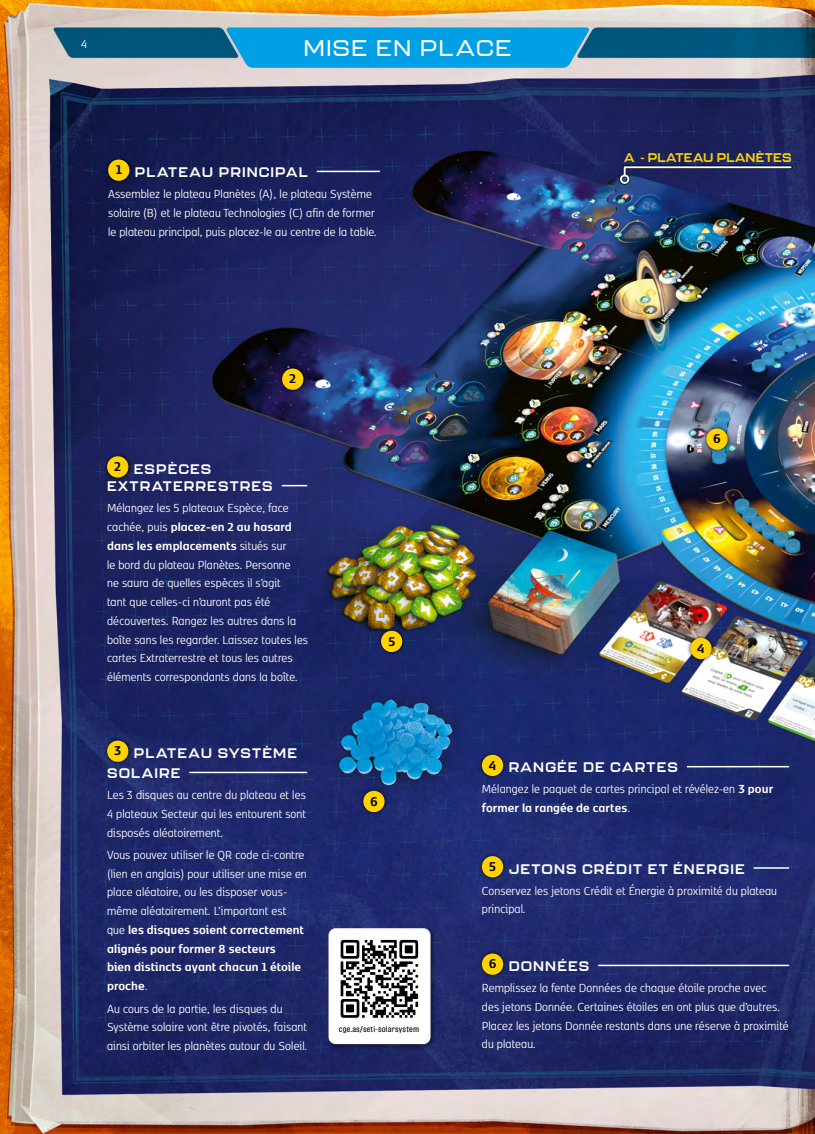
<style>
.page{position:relative;width:815px;height:1134px;background:#fff}
.page>*{position:absolute;margin:0;border:0;box-sizing:border-box;transform-origin:0 0}
.t1{font:500 22.5px "Kallisto";letter-spacing:.07em;color:#fff}
.t2{font:700 15px "Kobenhavn CS";color:#000}
.text_basic_Kobenhavn_12_17{font:13.75px/18.8px "Kobenhavn CS";letter-spacing:.01em;color:#fff}
.t3{font:700 13.75px/20px "Kallisto";letter-spacing:.08em;color:#fff}
.t4{font:700 12.5px "Kallisto";letter-spacing:.02em;color:#ffd200}
.caption_text_Protipo_Compact{font:8.12px "Protipo Compact";letter-spacing:.02em;color:#000}
.s1{font-weight:700}
</style>
<div class="page">
<img style="left:0;top:0;width:815px;height:1134px">
<hr style="left:189px;top:772px;width:118px;height:1px;background:#fff">
<div style="left:103px;top:737px;width:29px;height:29px;background:#000;opacity:.75"></div>
<div style="left:107px;top:740px;width:21px;height:22px;background:#ffd200;border-radius:50%"></div>
<hr style="left:317px;top:171px;width:63px;height:1px;background:#fff">
<div style="left:104px;top:156px;width:29px;height:29px;background:#000;opacity:.75"></div>
<div style="left:108px;top:160px;width:21px;height:21px;background:#ffd200;border-radius:50%"></div>
<hr style="left:754px;top:867px;width:35px;height:2px;background:#fff">
<div style="left:478px;top:852px;width:29px;height:29px;background:#000;opacity:.75"></div>
<div style="left:482px;top:856px;width:21px;height:21px;background:#ffd200;border-radius:50%"></div>
<hr style="left:598px;top:965px;width:191px;height:1px;background:#fff">
<div style="left:478px;top:950px;width:29px;height:29px;background:#000;opacity:.75"></div>
<div style="left:482px;top:953px;width:21px;height:22px;background:#ffd200;border-radius:50%"></div>
<svg style="left:282px;top:485px;width:25px;height:1px"></svg>
<div style="left:103px;top:452px;width:29px;height:29px;background:#000;opacity:.75"></div>
<div style="left:107px;top:456px;width:21px;height:21px;background:#ffd200;border-radius:50%"></div>
<hr style="left:687px;top:766px;width:102px;height:1px;background:#fff">
<div style="left:478px;top:751px;width:29px;height:29px;background:#000;opacity:.75"></div>
<div style="left:482px;top:755px;width:21px;height:21px;background:#ffd200;border-radius:50%"></div>
<div style="left:702px;top:425px;width:30px;height:29px;background:#000;opacity:.75"></div>
<div style="left:706px;top:428px;width:22px;height:22px;background:#ffd200;border-radius:50%"></div>
<div style="left:359px;top:787px;width:29px;height:29px;background:#000;opacity:.75"></div>
<div style="left:363px;top:791px;width:22px;height:21px;background:#ffd200;border-radius:50%"></div>
<div style="left:377px;top:627px;width:29px;height:29px;background:#000;opacity:.75"></div>
<div style="left:381px;top:631px;width:21px;height:21px;background:#ffd200;border-radius:50%"></div>
<div style="left:686px;top:634px;width:30px;height:29px;background:#000;opacity:.75"></div>
<div style="left:690px;top:638px;width:22px;height:21px;background:#ffd200;border-radius:50%"></div>
<div style="left:278px;top:365px;width:29px;height:29px;background:#000;opacity:.75"></div>
<div style="left:282px;top:369px;width:21px;height:21px;background:#ffd200;border-radius:50%"></div>
<div style="left:619px;top:165px;width:174px;height:20px;background:#000;opacity:.6"></div>
<svg style="left:623px;top:165px;width:169px;height:12px;background:#3f4370"></svg>
<div style="left:620px;top:174px;width:9px;height:10px;border:2px solid #fff;border-radius:50%"></div>
<div style="left:327px;top:927px;width:110px;height:124px;background:#000;opacity:.4"></div>
<div style="left:329px;top:928px;width:102px;height:116px;background:#fff;border-radius:7px"></div>
<svg style="left:341px;top:940px;width:77px;height:78px"></svg>
<p class="text_basic_Kobenhavn_12_17" style="left:81px;top:34px;width:7px">4</p>
<h1 class="t1" style="left:304px;top:34px;width:209px">MISE EN PLACE</h1>
<p class="t2" style="left:116px;top:159px;width:8px">1</p>
<h2 class="t3" style="left:135px;top:162px;width:174px">PLATEAU PRINCIPAL</h2>
<p class="text_basic_Kobenhavn_12_17" style="left:108px;top:184px;width:270px">Assemblez le plateau Planètes (A), le plateau Système solaire (B) et le plateau Technologies (C) afin de former le plateau principal, puis placez-le au centre de la table.</p>
<h4 class="t4" style="left:624px;top:150px;width:169px">A - PLATEAU PLANÈTES</h4>
<p class="t2" style="left:289px;top:368px;width:8px">2</p>
<h2 class="t3" style="left:107px;top:460px;width:167px;line-height:17.5px;text-indent:27px">ESPÈCES<br>EXTRATERRESTRES</h2>
<p class="text_basic_Kobenhavn_12_17" style="left:107px;top:498px;width:203px">Mélangez les 5 plateaux Espèce, face cachée, puis <span class="s1">placez-en 2 au hasard dans les emplacements</span> situés sur<br>le bord du plateau Planètes. Personne<br>ne saura de quelles espèces il s’agit<br>tant que celles-ci n’auront pas été découvertes. Rangez les autres dans la boîte sans les regarder. Laissez toutes les cartes Extraterrestre et tous les autres éléments correspondants dans la boîte.</p>
<p class="t2" style="left:114px;top:456px;width:8px">2</p>
<h2 class="t3" style="left:107px;top:743px;width:191px;text-indent:27px">PLATEAU SYSTÈME<br>SOLAIRE</h2>
<p class="text_basic_Kobenhavn_12_17" style="left:107px;top:785px;width:201px;text-align:justify">Les 3 disques au centre du plateau et les 4 plateaux Secteur qui les entourent sont disposés aléatoirement.</p>
<p class="text_basic_Kobenhavn_12_17" style="left:107px;top:844px;width:201px">Vous pouvez utiliser le QR code ci-contre (lien en anglais) pour utiliser une mise en place aléatoire, ou les disposer vous&shy;même aléatoirement. L’important est que <span class="s1">les disques soient correctement alignés pour former 8 secteurs<br>bien distincts ayant chacun 1 étoile proche</span>.</p>
<p class="text_basic_Kobenhavn_12_17" style="left:107px;top:998px;width:201px">Au cours de la partie, les disques du<br>Système solaire vont être pivotés, faisant ainsi orbiter les planètes autour du Soleil.</p>
<p class="t2" style="left:114px;top:740px;width:9px">3</p>
<p class="t2" style="left:388px;top:630px;width:9px">5</p>
<p class="t2" style="left:370px;top:790px;width:9px">6</p>
<p class="caption_text_Protipo_Compact" style="left:339px;top:1025px;width:82px">cge.as/seti-solarsystem</p>
<p class="t2" style="left:713px;top:428px;width:9px">6</p>
<p class="t2" style="left:697px;top:637px;width:9px">4</p>
<p class="t2" style="left:489px;top:754px;width:9px">4</p>
<h2 class="t3" style="left:509px;top:757px;width:171px">RANGÉE DE CARTES</h2>
<p class="text_basic_Kobenhavn_12_17" style="left:482px;top:779px;width:293px">Mélangez le paquet de cartes principal et révélez-en <span class="s1">3 pour former la rangée de cartes</span>.</p>
<p class="t2" style="left:489px;top:855px;width:9px">5</p>
<h2 class="t3" style="left:509px;top:858px;width:237px">JETONS CRÉDIT ET ÉNERGIE</h2>
<p class="text_basic_Kobenhavn_12_17" style="left:482px;top:880px;width:297px">Conservez les jetons Crédit et Énergie à proximité du plateau principal.</p>
<p class="t2" style="left:489px;top:953px;width:9px">6</p>
<h2 class="t3" style="left:509px;top:956px;width:82px">DONNÉES</h2>
<p class="text_basic_Kobenhavn_12_17" style="left:482px;top:978px;width:308px">Remplissez la fente Données de chaque étoile proche avec<br>des jetons Donnée. Certaines étoiles en ont plus que d’autres.<br>Placez les jetons Donnée restants dans une réserve à proximité du plateau.</p>
</div>
